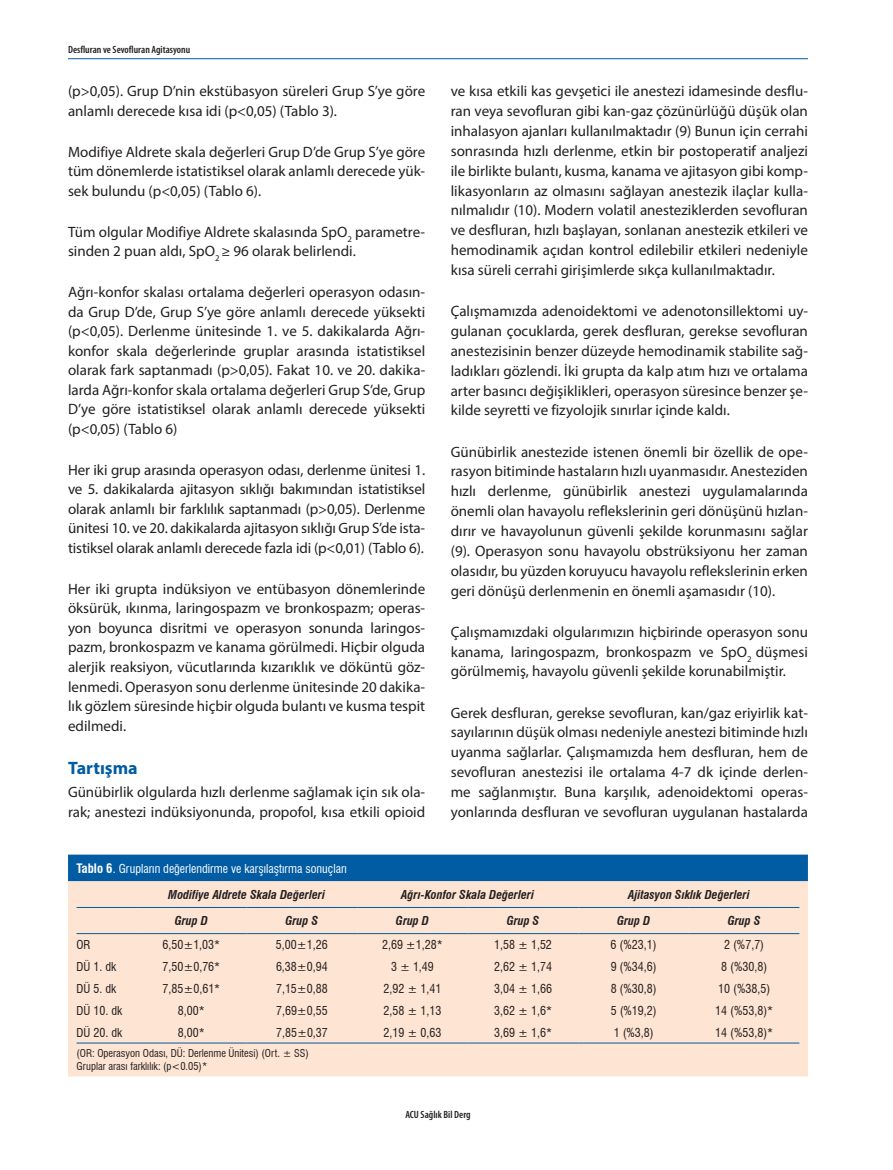
<style>
.page{position:relative;width:893px;height:1170px;background:#fff}
.page>*{position:absolute;margin:0;border:0;box-sizing:border-box;transform-origin:0 0}
.t1{font:700 18px "Myriad Pro";color:#015ca3}
.t2{font:15px/19.8px "Myriad Pro";color:#231f20;text-align:justify}
.t3{font:condensed 12px "Swiss 721 BT";color:#231f20}
.t4{font:condensed 12px/26.1px "Swiss 721 BT";color:#fff}
.t5{font:italic 700 condensed 12px "Swiss 721 BT";color:#231f20}
.t6{font:condensed 10.5px/12.6px "Swiss 721 BT";color:#231f20}
.t7{font:600 condensed 10.5px "Myriad Pro";color:#231f20}
.s1{font-weight:700;font-size:12.75px}
.s2{font-weight:700;font-style:italic;color:#231f20}
</style>
<div class="page">
<hr style="left:68px;top:58px;width:740px;height:1px;background:#015ca3">
<div style="left:68px;top:854px;width:740px;height:27px;background:#015ca3"></div>
<div style="left:68px;top:881px;width:740px;height:195px;background:#fee4d2"></div>
<hr style="left:77px;top:907px;width:59px;height:1px;background:#015ca3">
<hr style="left:136px;top:907px;width:111px;height:1px;background:#015ca3">
<hr style="left:247px;top:907px;width:110px;height:1px;background:#015ca3">
<hr style="left:77px;top:933px;width:59px;height:1px;background:#015ca3">
<hr style="left:136px;top:933px;width:111px;height:1px;background:#015ca3">
<hr style="left:247px;top:933px;width:110px;height:1px;background:#015ca3">
<hr style="left:357px;top:933px;width:111px;height:1px;background:#015ca3">
<hr style="left:468px;top:933px;width:110px;height:1px;background:#015ca3">
<hr style="left:578px;top:933px;width:111px;height:1px;background:#015ca3">
<hr style="left:689px;top:933px;width:110px;height:1px;background:#015ca3">
<hr style="left:77px;top:1042px;width:59px;height:1px;background:#015ca3">
<hr style="left:136px;top:1042px;width:111px;height:1px;background:#015ca3">
<hr style="left:247px;top:1042px;width:110px;height:1px;background:#015ca3">
<hr style="left:357px;top:1042px;width:111px;height:1px;background:#015ca3">
<hr style="left:468px;top:1042px;width:110px;height:1px;background:#015ca3">
<hr style="left:578px;top:1042px;width:111px;height:1px;background:#015ca3">
<hr style="left:689px;top:1042px;width:110px;height:1px;background:#015ca3">
<hr style="left:357px;top:907px;width:111px;height:1px;background:#015ca3">
<hr style="left:468px;top:907px;width:110px;height:1px;background:#015ca3">
<hr style="left:578px;top:907px;width:111px;height:1px;background:#015ca3">
<hr style="left:689px;top:907px;width:110px;height:1px;background:#015ca3">
<p class="t7" style="left:68px;top:44px;width:124px">Desfluran ve Sevofluran Agitasyonu</p>
<p class="t2" style="left:68px;top:81px;width:359px">(p&gt;0,05). Grup D’nin ekstübasyon süreleri Grup S’ye göre anlamlı derecede kısa idi (p&lt;0,05) (Tablo 3).</p>
<p class="t2" style="left:68px;top:142px;width:359px">Modifiye Aldrete skala değerleri Grup D’de Grup S’ye göre tüm dönemlerde istatistiksel olarak anlamlı derecede yük&shy;sek bulundu (p&lt;0,05) (Tablo 6).</p>
<p class="t2" style="left:68px;top:222px;width:359px">Tüm olgular Modifiye Aldrete skalasında SpO<sub>2</sub> parametre&shy;sinden 2 puan aldı, SpO<sub>2</sub> ≥ 96 olarak belirlendi.</p>
<p class="t2" style="left:68px;top:282px;width:359px">Ağrı-konfor skalası ortalama değerleri operasyon odasın&shy;da Grup D’de, Grup S’ye göre anlamlı derecede yüksekti (p&lt;0,05). Derlenme ünitesinde 1. ve 5. dakikalarda Ağrı&shy;konfor skala değerlerinde gruplar arasında istatistiksel olarak fark saptanmadı (p&gt;0,05). Fakat 10. ve 20. dakika&shy;larda Ağrı-konfor skala ortalama değerleri Grup S’de, Grup D’ye göre istatistiksel olarak anlamlı derecede yüksekti (p&lt;0,05) (Tablo 6)</p>
<p class="t2" style="left:68px;top:459px;width:359px">Her iki grup arasında operasyon odası, derlenme ünitesi 1. ve 5. dakikalarda ajitasyon sıklığı bakımından istatistiksel olarak anlamlı bir farklılık saptanmadı (p&gt;0,05). Derlenme ünitesi 10. ve 20. dakikalarda ajitasyon sıklığı Grup S’de ista&shy;tistiksel olarak anlamlı derecede fazla idi (p&lt;0,01) (Tablo 6).</p>
<p class="t2" style="left:68px;top:578px;width:359px">Her iki grupta indüksiyon ve entübasyon dönemlerinde öksürük, ıkınma, laringospazm ve bronkospazm; operas&shy;yon boyunca disritmi ve operasyon sonunda laringos&shy;pazm, bronkospazm ve kanama görülmedi. Hiçbir olguda alerjik reaksiyon, vücutlarında kızarıklık ve döküntü göz&shy;lenmedi. Operasyon sonu derlenme ünitesinde 20 dakika&shy;lık gözlem süresinde hiçbir olguda bulantı ve kusma tespit edilmedi.</p>
<p class="t1" style="left:68px;top:755px;width:71px">Tartışma</p>
<p class="t2" style="left:68px;top:782px;width:359px">Günübirlik olgularda hızlı derlenme sağlamak için sık ola&shy;rak; anestezi indüksiyonunda, propofol, kısa etkili opioid</p>
<p class="t2" style="left:451px;top:81px;width:359px">ve kısa etkili kas gevşetici ile anestezi idamesinde desflu&shy;ran veya sevofluran gibi kan-gaz çözünürlüğü düşük olan inhalasyon ajanları kullanılmaktadır (9) Bunun için cerrahi sonrasında hızlı derlenme, etkin bir postoperatif analjezi ile birlikte bulantı, kusma, kanama ve ajitasyon gibi komp&shy;likasyonların az olmasını sağlayan anestezik ilaçlar kulla&shy;nılmalıdır (10). Modern volatil anesteziklerden sevofluran ve desfluran, hızlı başlayan, sonlanan anestezik etkileri ve hemodinamik açıdan kontrol edilebilir etkileri nedeniyle kısa süreli cerrahi girişimlerde sıkça kullanılmaktadır.</p>
<p class="t2" style="left:451px;top:301px;width:359px">Çalışmamızda adenoidektomi ve adenotonsillektomi uy&shy;gulanan çocuklarda, gerek desfluran, gerekse sevofluran anestezisinin benzer düzeyde hemodinamik stabilite sağ&shy;ladıkları gözlendi. İki grupta da kalp atım hızı ve ortalama arter basıncı değişiklikleri, operasyon süresince benzer şe&shy;kilde seyretti ve fizyolojik sınırlar içinde kaldı.</p>
<p class="t2" style="left:451px;top:441px;width:359px">Günübirlik anestezide istenen önemli bir özellik de ope&shy;rasyon bitiminde hastaların hızlı uyanmasıdır. Anesteziden hızlı derlenme, günübirlik anestezi uygulamalarında önemli olan havayolu reflekslerinin geri dönüşünü hızlan&shy;dırır ve havayolunun güvenli şekilde korunmasını sağlar (9). Operasyon sonu havayolu obstrüksiyonu her zaman olasıdır, bu yüzden koruyucu havayolu reflekslerinin erken geri dönüşü derlenmenin en önemli aşamasıdır (10).</p>
<p class="t2" style="left:451px;top:621px;width:359px">Çalışmamızdaki olgularımızın hiçbirinde operasyon sonu kanama, laringospazm, bronkospazm ve SpO<sub>2</sub> düşmesi görülmemiş, havayolu güvenli şekilde korunabilmiştir.</p>
<p class="t2" style="left:451px;top:702px;width:359px">Gerek desfluran, gerekse sevofluran, kan/gaz eriyirlik kat&shy;sayılarının düşük olması nedeniyle anestezi bitiminde hızlı uyanma sağlarlar. Çalışmamızda hem desfluran, hem de sevofluran anestezisi ile ortalama 4-7 dk içinde derlen&shy;me sağlanmıştır. Buna karşılık, adenoidektomi operas&shy;yonlarında desfluran ve sevofluran uygulanan hastalarda</p>
<p class="t4" style="left:168px;top:855px;width:180px;text-indent:-92px"><span class="s1">Tablo 6</span>. Grupların değerlendirme ve karşılaştırma sonuçları<br><span class="s2">Modifiye Aldrete Skala Değerleri</span></p>
<p class="t5" style="left:401px;top:887px;width:134px">Ağrı-Konfor Skala Değerleri</p>
<p class="t5" style="left:628px;top:887px;width:123px">Ajitasyon Sıklık Değerleri</p>
<p class="t5" style="left:175px;top:913px;width:35px">Grup D</p>
<p class="t5" style="left:286px;top:913px;width:34px">Grup S</p>
<p class="t5" style="left:396px;top:913px;width:35px">Grup D</p>
<p class="t5" style="left:507px;top:913px;width:34px">Grup S</p>
<p class="t5" style="left:617px;top:913px;width:35px">Grup D</p>
<p class="t5" style="left:728px;top:913px;width:34px">Grup S</p>
<p class="t3" style="left:77px;top:937px;width:16px">OR</p>
<p class="t3" style="left:162px;top:937px;width:59px">6,50±1,03*</p>
<p class="t3" style="left:276px;top:937px;width:53px">5,00±1,26</p>
<p class="t3" style="left:382px;top:937px;width:62px">2,69 ±1,28*</p>
<p class="t3" style="left:494px;top:937px;width:59px">1,58 ± 1,52</p>
<p class="t3" style="left:611px;top:937px;width:47px">6 (%23,1)</p>
<p class="t3" style="left:724px;top:937px;width:41px">2 (%7,7)</p>
<p class="t3" style="left:77px;top:959px;width:41px">DÜ 1. dk</p>
<p class="t3" style="left:162px;top:959px;width:59px">7,50±0,76*</p>
<p class="t3" style="left:276px;top:959px;width:53px">6,38±0,94</p>
<p class="t3" style="left:391px;top:959px;width:44px">3 ± 1,49</p>
<p class="t3" style="left:494px;top:959px;width:59px">2,62 ± 1,74</p>
<p class="t3" style="left:611px;top:959px;width:47px">9 (%34,6)</p>
<p class="t3" style="left:721px;top:959px;width:47px">8 (%30,8)</p>
<p class="t3" style="left:77px;top:981px;width:41px">DÜ 5. dk</p>
<p class="t3" style="left:162px;top:981px;width:59px">7,85±0,61*</p>
<p class="t3" style="left:276px;top:981px;width:53px">7,15±0,88</p>
<p class="t3" style="left:384px;top:981px;width:59px">2,92 ± 1,41</p>
<p class="t3" style="left:494px;top:981px;width:59px">3,04 ± 1,66</p>
<p class="t3" style="left:611px;top:981px;width:47px">8 (%30,8)</p>
<p class="t3" style="left:718px;top:981px;width:53px">10 (%38,5)</p>
<p class="t3" style="left:77px;top:1003px;width:47px">DÜ 10. dk</p>
<p class="t3" style="left:178px;top:1003px;width:28px">8,00*</p>
<p class="t3" style="left:276px;top:1003px;width:53px">7,69±0,55</p>
<p class="t3" style="left:384px;top:1003px;width:59px">2,58 ± 1,13</p>
<p class="t3" style="left:494px;top:1003px;width:59px">3,62 ± 1,6*</p>
<p class="t3" style="left:611px;top:1003px;width:47px">5 (%19,2)</p>
<p class="t3" style="left:715px;top:1003px;width:59px">14 (%53,8)*</p>
<p class="t3" style="left:77px;top:1024px;width:47px">DÜ 20. dk</p>
<p class="t3" style="left:178px;top:1024px;width:28px">8,00*</p>
<p class="t3" style="left:276px;top:1024px;width:53px">7,85±0,37</p>
<p class="t3" style="left:384px;top:1024px;width:59px">2,19 ± 0,63</p>
<p class="t3" style="left:494px;top:1024px;width:59px">3,69 ± 1,6*</p>
<p class="t3" style="left:614px;top:1024px;width:41px">1 (%3,8)</p>
<p class="t3" style="left:715px;top:1024px;width:59px">14 (%53,8)*</p>
<p class="t6" style="left:77px;top:1047px;width:234px">(OR: Operasyon Odası, DÜ: Derlenme Ünitesi) (Ort. ± SS)<br>Gruplar arası farklılık: (p&lt;0.05)*</p>
<p class="t7" style="left:405px;top:1108px;width:67px">ACU Sağlık Bil Derg</p>
</div>
